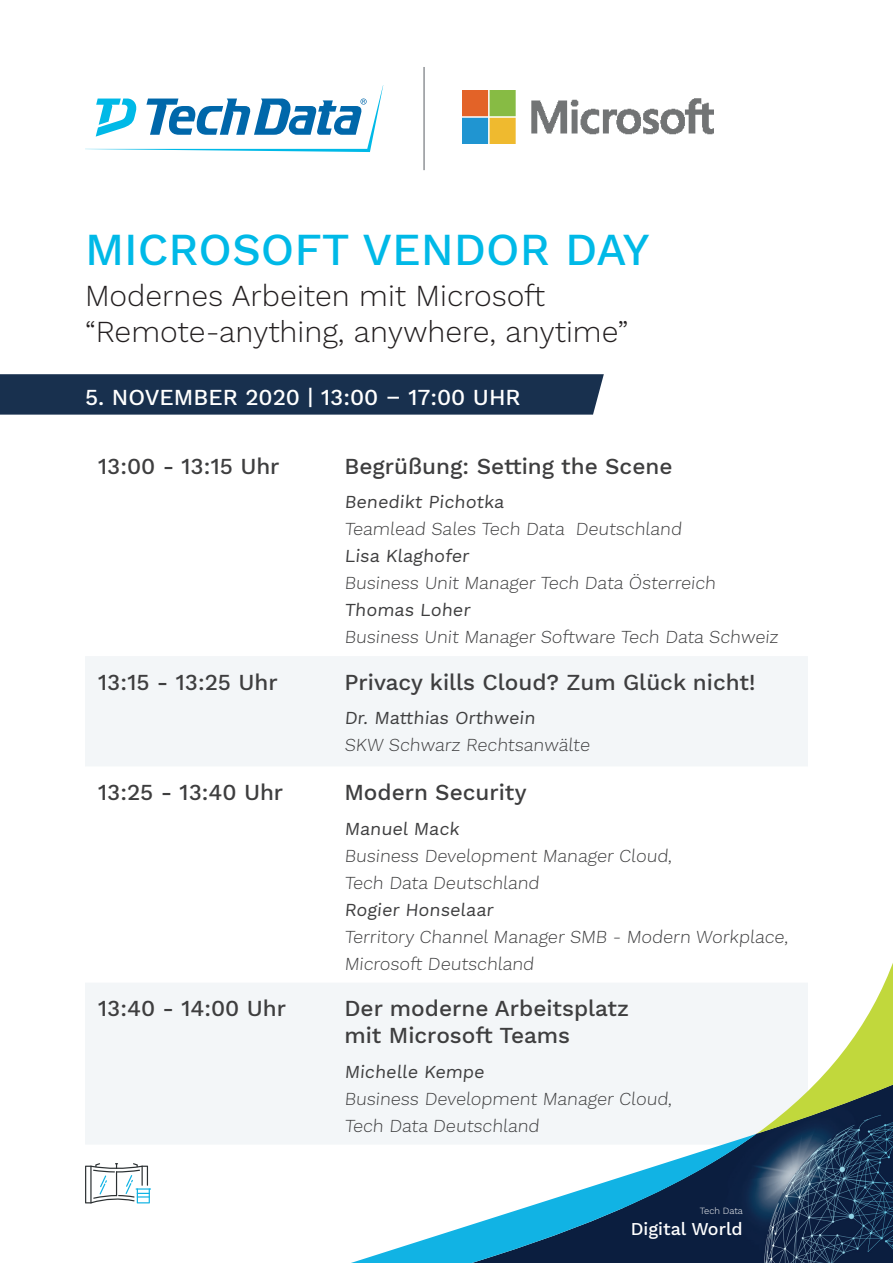
<style>
.page{position:relative;width:893px;height:1263px;background:#fff}
.page>*{position:absolute;margin:0;border:0;box-sizing:border-box;transform-origin:0 0}
.t1{font:500 45px "Work Sans";color:#00b9e7}
.t2{font:300 30px/36px "Work Sans";color:#231f20}
.t3{font:500 22.5px/27px "Work Sans";color:#3e3e3f}
.t4{font:500 22.5px "Work Sans";color:#fff}
.t5{font:300 18px/27px "Work Sans";color:#3e3e3f}
.t6{font:18px "Work Sans";color:#3e3e3f}
.t7{font:500 17.85px "Work Sans";color:#fff}
.t8{font:300 9.3px "Work Sans";color:#fff}
</style>
<div class="page">
<div style="left:0;top:374px;width:604px;height:41px;background:#18304e"></div>
<div style="left:85px;top:656px;width:723px;height:110px;background:#f3f6f8"></div>
<div style="left:85px;top:983px;width:672px;height:161px;background:#f3f6f8"></div>
<svg style="left:85px;top:1163px;width:66px;height:40px"></svg>
<div style="left:303px;top:1084px;width:454px;height:50px;background:#f3f6f8"></div>
<img style="left:624px;top:1085px;width:269px;height:178px">
<svg style="left:181px;top:1134px;width:576px;height:129px"></svg>
<svg style="left:757px;top:963px;width:136px;height:171px"></svg>
<svg style="left:85px;top:85px;width:298px;height:67px"></svg>
<hr style="left:423px;top:67px;width:2px;height:103px;background:#868a8e">
<img style="left:463px;top:90px;width:250px;height:54px">
<h1 class="t1" style="left:85px;top:223px;width:566px">MICROSOFT VENDOR DAY</h1>
<h2 class="t2" style="left:85px;top:279px;width:545px">Modernes Arbeiten mit Microsoft “Remote-anything, anywhere, anytime”</h2>
<p class="t4" style="left:85px;top:384px;width:437px">5. NOVEMBER 2020 | 13:00 – 17:00 UHR</p>
<p class="t3" style="left:98px;top:454px;width:183px">13:00 - 13:15 Uhr</p>
<p class="t3" style="left:344px;top:454px;width:329px">Begrüßung: Setting the Scene</p>
<p class="t6" style="left:344px;top:492px;width:163px">Benedikt Pichotka</p>
<p class="t5" style="left:344px;top:516px;width:341px">Teamlead Sales Tech Data Deutschland</p>
<p class="t6" style="left:344px;top:546px;width:128px">Lisa Klaghofer</p>
<p class="t5" style="left:344px;top:570px;width:375px">Business Unit Manager Tech Data Österreich</p>
<p class="t6" style="left:344px;top:600px;width:129px">Thomas Loher</p>
<p class="t5" style="left:344px;top:624px;width:437px">Business Unit Manager Software Tech Data Schweiz</p>
<p class="t3" style="left:98px;top:670px;width:181px">13:15 - 13:25 Uhr</p>
<p class="t3" style="left:344px;top:670px;width:412px">Privacy kills Cloud? Zum Glück nicht!</p>
<p class="t6" style="left:344px;top:707px;width:194px">Dr. Matthias Orthwein</p>
<p class="t5" style="left:344px;top:732px;width:249px">SKW Schwarz Rechtsanwälte</p>
<p class="t3" style="left:98px;top:780px;width:187px">13:25 - 13:40 Uhr</p>
<p class="t3" style="left:344px;top:780px;width:184px">Modern Security</p>
<p class="t6" style="left:344px;top:818px;width:119px">Manuel Mack</p>
<p class="t5" style="left:344px;top:843px;width:331px">Business Development Manager Cloud,<br>Tech Data Deutschland</p>
<p class="t6" style="left:344px;top:899px;width:153px">Rogier Honselaar</p>
<p class="t5" style="left:344px;top:924px;width:447px">Territory Channel Manager SMB - Modern Workplace,<br>Microsoft Deutschland</p>
<p class="t3" style="left:98px;top:996px;width:190px">13:40 - 14:00 Uhr</p>
<p class="t3" style="left:344px;top:996px;width:286px">Der moderne Arbeitsplatz mit Microsoft Teams</p>
<p class="t6" style="left:344px;top:1061px;width:143px">Michelle Kempe</p>
<p class="t5" style="left:344px;top:1086px;width:331px">Business Development Manager Cloud,<br>Tech Data Deutschland</p>
<p class="t8" style="left:700px;top:1205px;width:45px">Tech Data</p>
<p class="t7" style="left:631px;top:1219px;width:113px">Digital World</p>
</div>
